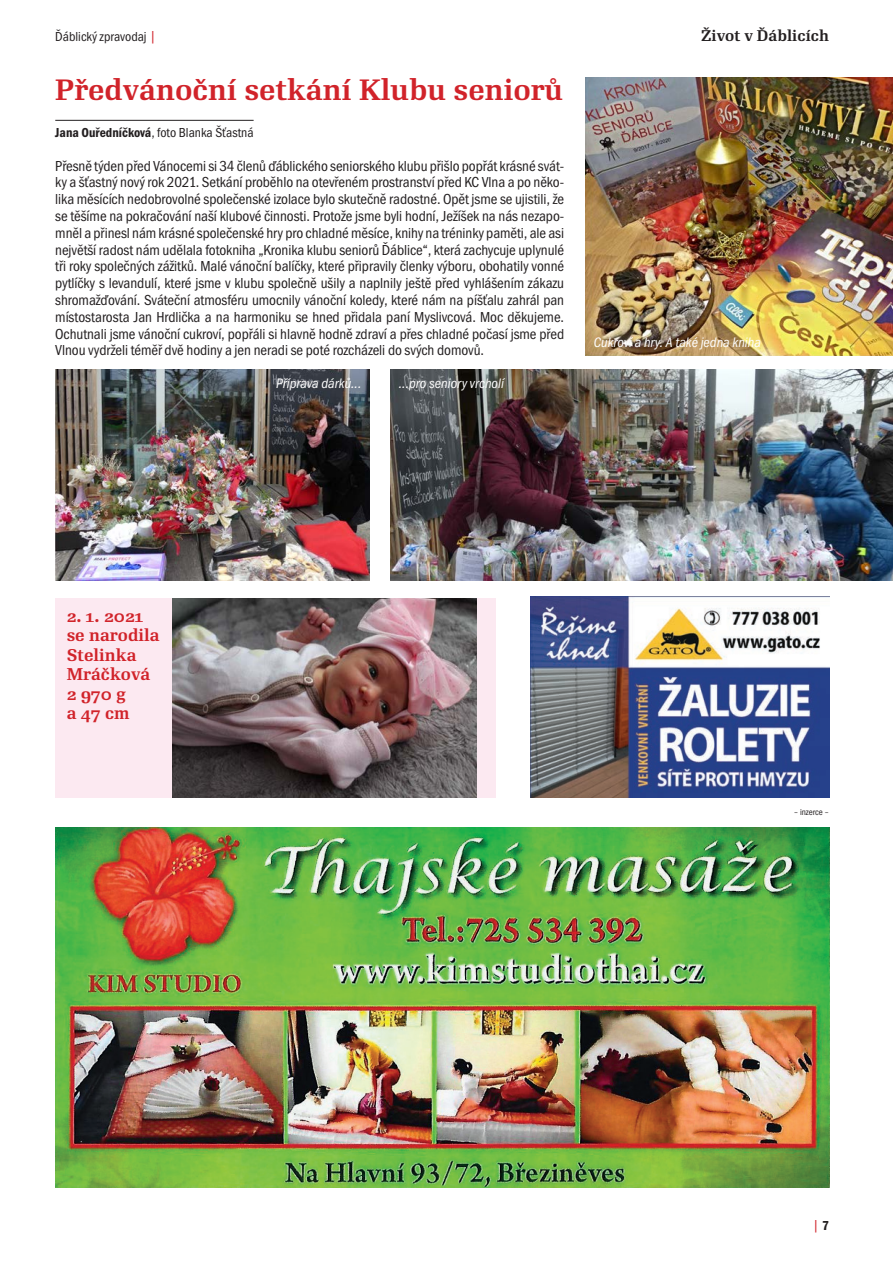
<style>
.page{position:relative;width:893px;height:1263px;background:#fff}
.page>*{position:absolute;margin:0;border:0;box-sizing:border-box;transform-origin:0 0}
.titulek{font:700 28.5px "Re Public Std";color:#d1232a}
.mezitit{font:700 16.5px/19.5px "Re Public Std";color:#d1232a}
.t1{font:15px/16.8px "Franklin Got Itc TOT Boo Con";letter-spacing:-.005em;color:#231f20;text-align:justify}
.chleba{font:700 15px "Re Public Std";color:#231f20}
.chleba-2{font:15px "Franklin Got Itc TOT Boo Con";color:#d1232a}
.popisek{font:14.25px "Franklin Got Itc TOT Boo Con Ita";color:#fff}
.podpis_foto{font:13.5px "Franklin Got Itc TOT Boo Con";color:#231f20}
.chleba-3{font:13.5px "Franklin Got Itc TOT Boo Con";color:#231f20}
.popisek-2{font:9px "Franklin Got Itc TOT Boo Con";color:#231f20}
.s1{font-size:15px;color:#d1232a}
.s2{font-family:"Franklin Got Itc TOT Dem Con"}
.s3{font-family:"Franklin Got Itc TOT Dem Con";font-size:13.5px;color:#231f20}
</style>
<div class="page">
<div style="left:75px;top:598px;width:421px;height:199px;background:#fce9f1"></div>
<hr style="left:55px;top:120px;width:199px;height:1px;background:#231f20">
<img style="left:585px;top:78px;width:308px;height:277px">
<img style="left:55px;top:370px;width:315px;height:210px">
<img style="left:390px;top:370px;width:503px;height:210px">
<img style="left:55px;top:827px;width:774px;height:360px">
<img style="left:531px;top:597px;width:298px;height:200px">
<div style="left:55px;top:598px;width:421px;height:199px;background:#fce9f1"></div>
<img style="left:172px;top:598px;width:304px;height:199px">
<p class="chleba-3" style="left:55px;top:29px;width:103px">Ďáblický zpravodaj <span class="s1">|</span></p>
<p class="chleba" style="left:701px;top:26px;width:130px">Život v Ďáblicích</p>
<p class="titulek" style="left:55px;top:71px;width:509px">Předvánoční setkání Klubu seniorů</p>
<p class="podpis_foto" style="left:55px;top:125px;width:200px"><span class="s2">Jana Ouředníčková</span>, foto Blanka Šťastná</p>
<p class="t1" style="left:55px;top:157px;width:510px">Přesně týden před Vánocemi si 34 členů ďáblického seniorského klubu přišlo popřát krásné svát&shy;ky a šťastný nový rok 2021. Setkání proběhlo na otevřeném prostranství před KC Vlna a po něko&shy;lika měsících nedobrovolné společenské izolace bylo skutečně radostné. Opět jsme se ujistili, že se těšíme na pokračování naší klubové činnosti. Protože jsme byli hodní, Ježíšek na nás nezapo&shy;mněl a přinesl nám krásné společenské hry pro chladné měsíce, knihy na tréninky paměti, ale asi největší radost nám udělala fotokniha „Kronika klubu seniorů Ďáblice“, která zachycuje uplynulé tři roky společných zážitků. Malé vánoční balíčky, které připravily členky výboru, obohatily vonné pytlíčky s levandulí, které jsme v klubu společně ušily a naplnily ještě před vyhlášením zákazu shromažďování. Sváteční atmosféru umocnily vánoční koledy, které nám na píšťalu zahrál pan místostarosta Jan Hrdlička a na harmoniku se hned přidala paní Myslivcová. Moc děkujeme.<br>Ochutnali jsme vánoční cukroví, popřáli si hlavně hodně zdraví a přes chladné počasí jsme před Vlnou vydrželi téměř dvě hodiny a jen neradi se poté rozcházeli do svých domovů.</p>
<p class="popisek" style="left:276px;top:375px;width:87px">Příprava dárků...</p>
<p class="popisek" style="left:399px;top:375px;width:107px">...pro seniory vrcholí</p>
<p class="popisek" style="left:594px;top:334px;width:169px">Cukroví a hry. A také jedna kniha</p>
<p class="mezitit" style="left:67px;top:606px;width:95px">2. 1. 2021 se narodila<br>Stelinka<br>Mráčková<br>2 970 g<br>a 47 cm</p>
<p class="popisek-2" style="left:794px;top:807px;width:37px">– inzerce –</p>
<p class="chleba-2" style="left:812px;top:1217px;width:19px">| <span class="s3">7</span></p>
</div>
